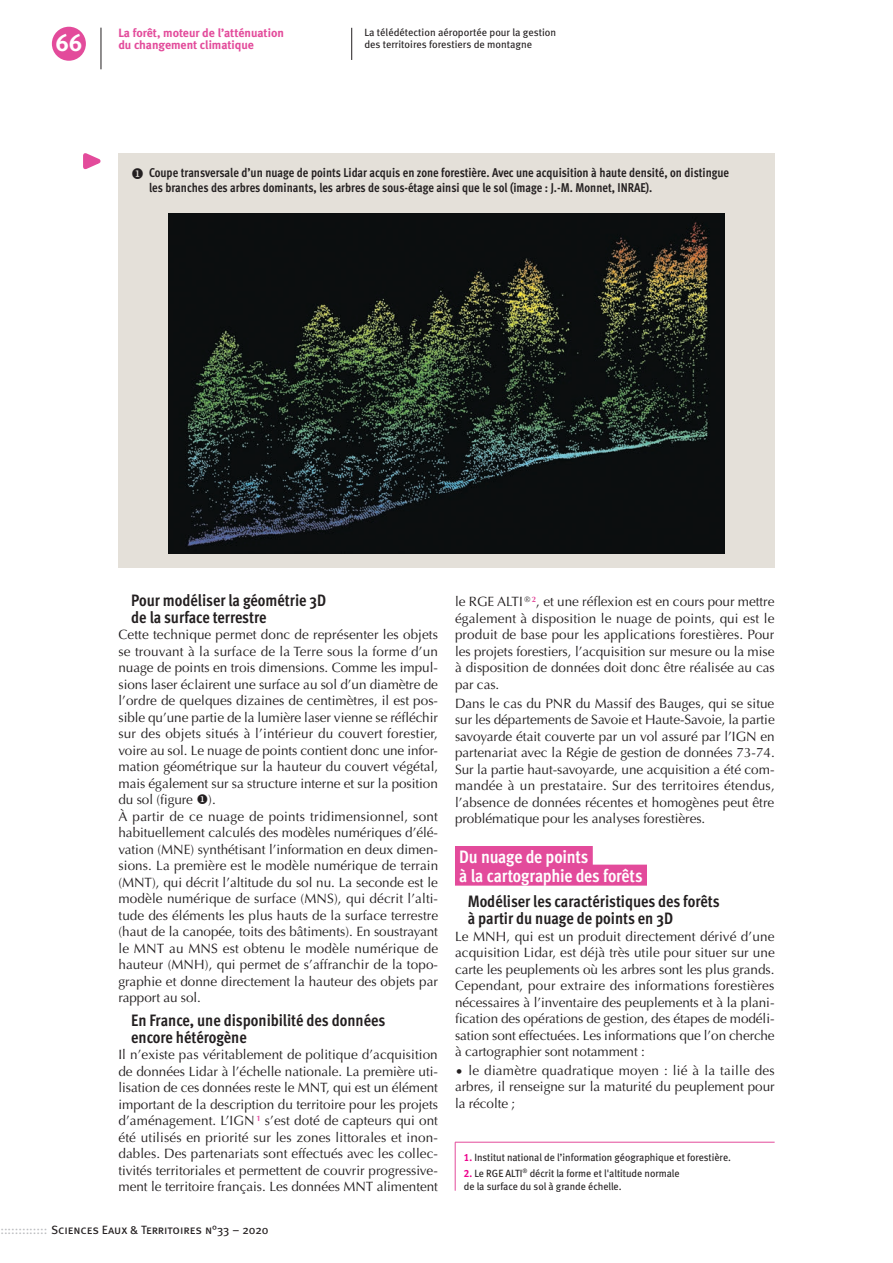
<style>
.page{position:relative;width:893px;height:1263px;background:#fff}
.page>*{position:absolute;margin:0;border:0;box-sizing:border-box;transform-origin:0 0}
.t1{font:24px "Meta Bold Caps Expert";color:#fff}
.t2{font:700 18px "Meta Cond OT";letter-spacing:-.015em;color:#fff}
.t3{font:700 16.5px/17px "Meta Cond OT";color:#231f20}
.t4{font:13.5px/16.5px "Optima";letter-spacing:-.005em;color:#231f20;text-align:justify}
.titre_figure{font:700 12.75px/15px "Meta Cond OT";color:#231f20}
.t5{font:700 12px "Meta";color:#e34b9b}
.t6{font:12px "Meta Book Caps";letter-spacing:-.005em;color:#231f20}
.coordonnées{font:10.5px/13.5px "Meta Book LF";color:#231f20;scale:.96 1}
.roulette_article{font:10.5px/12px "Meta Book LF";color:#231f20}
.s1{color:#bcbdc0}
.s2{font-family:"Meta Bold LF";color:#ed028c}
</style>
<div class="page">
<hr style="left:351px;top:28px;width:1px;height:32px;background:#231f20">
<div style="left:455px;top:846px;width:138px;height:21px;background:#e34b9b"></div>
<div style="left:455px;top:865px;width:192px;height:21px;background:#e34b9b"></div>
<svg style="left:83px;top:153px;width:18px;height:17px"></svg>
<hr style="left:455px;top:1142px;width:320px;height:1px;background:#e34b9b">
<hr style="left:455px;top:1142px;width:1px;height:49px;background:#e34b9b">
<div style="left:118px;top:153px;width:657px;height:415px;background:#e4e0d9"></div>
<img style="left:168px;top:213px;width:556px;height:340px">
<div style="left:52px;top:27px;width:34px;height:34px;background:#e34b9b;border-radius:50%"></div>
<hr style="left:101px;top:28px;width:1px;height:41px;background:#231f20">
<p class="t5" style="left:118px;top:25px;width:167px">La forêt, moteur de l’atténuation</p>
<h1 class="t1" style="left:55px;top:28px;width:29px">66</h1>
<p class="t5" style="left:118px;top:37px;width:137px">du changement climatique</p>
<p class="roulette_article" style="left:364px;top:26px;width:193px">La télédétection aéroportée pour la gestion des territoires forestiers de montagne</p>
<p class="titre_figure" style="left:149px;top:166px;width:581px;text-indent:-18px">◆ Coupe transversale d’un nuage de points Lidar acquis en zone forestière. Avec une acquisition à haute densité, on distingue les branches des arbres dominants, les arbres de sous-étage ainsi que le sol (image : J.-M. Monnet, INRAE).</p>
<h2 class="t3" style="left:131px;top:592px;width:196px">Pour modéliser la géométrie 3D de la surface terrestre</h2>
<p class="t4" style="left:118px;top:627px;width:321px">Cette technique permet donc de représenter les objets se trouvant à la surface de la Terre sous la forme d’un nuage de points en trois dimensions. Comme les impul&shy;sions laser éclairent une surface au sol d’un diamètre de l’ordre de quelques dizaines de centimètres, il est pos&shy;sible qu’une partie de la lumière laser vienne se réfléchir sur des objets situés à l’intérieur du couvert forestier, voire au sol. Le nuage de points contient donc une infor&shy;mation géométrique sur la hauteur du couvert végétal, mais également sur sa structure interne et sur la position du sol (figure ◆).</p>
<p class="t4" style="left:118px;top:808px;width:321px">À partir de ce nuage de points tridimensionnel, sont habituellement calculés des modèles numériques d’élé&shy;vation (MNE) synthétisant l’information en deux dimen&shy;sions. La première est le modèle numérique de terrain (MNT), qui décrit l’altitude du sol nu. La seconde est le modèle numérique de surface (MNS), qui décrit l’alti&shy;tude des éléments les plus hauts de la surface terrestre (haut de la canopée, toits des bâtiments). En soustrayant le MNT au MNS est obtenu le modèle numérique de hauteur (MNH), qui permet de s’affranchir de la topo&shy;graphie et donne directement la hauteur des objets par rapport au sol.</p>
<h2 class="t3" style="left:131px;top:1012px;width:256px">En France, une disponibilité des données encore hétérogène</h2>
<p class="t4" style="left:118px;top:1047px;width:321px">Il n’existe pas véritablement de politique d’acquisition de données Lidar à l’échelle nationale. La première uti&shy;lisation de ces données reste le MNT, qui est un élément important de la description du territoire pour les projets d’aménagement. L’IGN <sup>1</sup> s’est doté de capteurs qui ont été utilisés en priorité sur les zones littorales et inon&shy;dables. Des partenariats sont effectués avec les collec&shy;tivités territoriales et permettent de couvrir progressive&shy;ment le territoire français. Les données MNT alimentent</p>
<p class="t6" style="left:0;top:1223px;width:270px"><span class="s1">:::::::::::::</span> Sciences Eaux &amp; Territoires n°33 – 2020</p>
<p class="t4" style="left:455px;top:594px;width:321px">le RGE ALTI <sup>®</sup> <sup>2</sup>, et une réflexion est en cours pour mettre également à disposition le nuage de points, qui est le produit de base pour les applications forestières. Pour les projets forestiers, l’acquisition sur mesure ou la mise à disposition de données doit donc être réalisée au cas par cas.</p>
<p class="t4" style="left:455px;top:695px;width:321px">Dans le cas du PNR du Massif des Bauges, qui se situe sur les départements de Savoie et Haute-Savoie, la partie savoyarde était couverte par un vol assuré par l’IGN en partenariat avec la Régie de gestion de données 73-74.<br>Sur la partie haut-savoyarde, une acquisition a été com&shy;mandée à un prestataire. Sur des territoires étendus, l’absence de données récentes et homogènes peut être problématique pour les analyses forestières.</p>
<h1 class="t2" style="left:459px;top:845px;width:131px">Du nuage de points</h1>
<h1 class="t2" style="left:459px;top:864px;width:185px">à la cartographie des forêts</h1>
<h2 class="t3" style="left:468px;top:893px;width:253px">Modéliser les caractéristiques des forêts à partir du nuage de points en 3D</h2>
<p class="t4" style="left:455px;top:928px;width:321px">Le MNH, qui est un produit directement dérivé d’une acquisition Lidar, est déjà très utile pour situer sur une carte les peuplements où les arbres sont les plus grands.<br>Cependant, pour extraire des informations forestières nécessaires à l’inventaire des peuplements et à la plani&shy;fication des opérations de gestion, des étapes de modéli&shy;sation sont effectuées. Les informations que l’on cherche à cartographier sont notamment :</p>
<p class="t4" style="left:455px;top:1062px;width:321px">• le diamètre quadratique moyen : lié à la taille des arbres, il renseigne sur la maturité du peuplement pour la récolte ;</p>
<p class="coordonnées" style="left:464px;top:1150px;width:280px"><span class="s2">1.</span> Institut national de l’information géographique et forestière.</p>
<p class="coordonnées" style="left:464px;top:1166px;width:226px"><span class="s2">2.</span> Le RGE ALTI<sup>®</sup> décrit la forme et l'altitude normale de la surface du sol à grande échelle.</p>
</div>
